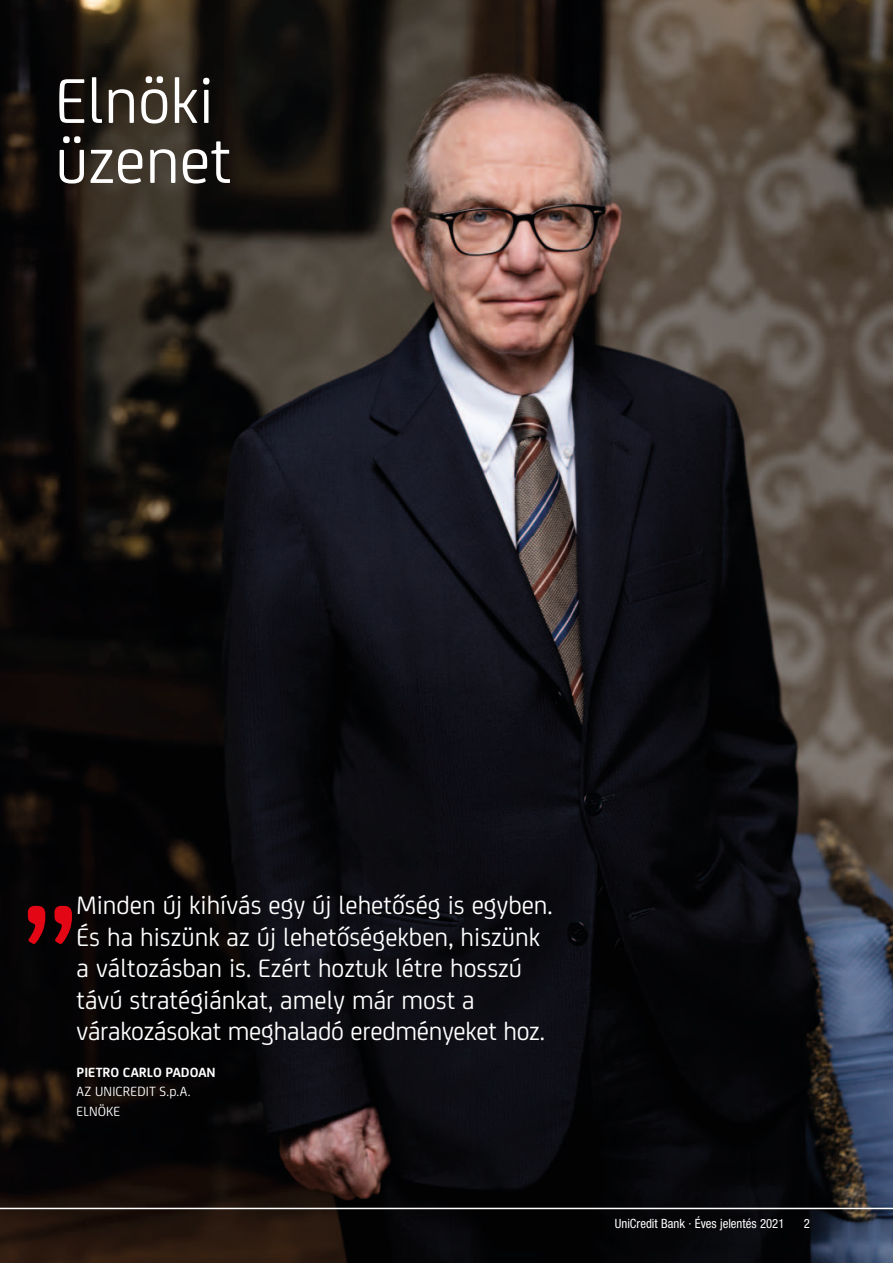
<style>
.page{position:relative;width:893px;height:1263px;background:#fff}
.page>*{position:absolute;margin:0;border:0;box-sizing:border-box;transform-origin:0 0}
.t1{font:169.65px "Uni Credit";color:#e30614}
.t2{font:67.5px/60px "Uni Credit";color:#fff}
.t3{font:27px/31.5px "Uni Credit";color:#fff}
.t4{font:14.25px/19.5px "Uni Credit";letter-spacing:.01em;color:#fff}
.t5{font:700 14.25px "Uni Credit";color:#fff}
.t6{font:condensed 12.75px "Helvetica Neue LT Pro";color:#fff}
</style>
<div class="page">
<img style="left:0;top:0;width:893px;height:1263px">
<hr style="left:0;top:1208px;width:893px;height:1px;background:#fff">
<h2 class="t2" style="left:55px;top:77px;width:178px">Elnöki üzenet</h2>
<p class="t3" style="left:77px;top:892px;width:478px">Minden új kihívás egy új lehetőség is egyben.<br>És ha hiszünk az új lehetőségekben, hiszünk a változásban is. Ezért hoztuk létre hosszú távú stratégiánkat, amely már most a várakozásokat meghaladó eredményeket hoz.</p>
<p class="t5" style="left:77px;top:1067px;width:141px">PIETRO CARLO PADOAN</p>
<p class="t4" style="left:77px;top:1083px;width:116px">AZ UNICREDIT S.p.A.<br>ELNÖKE</p>
<h1 class="t1" style="left:19px;top:801px;width:65px">„</h1>
<p class="t6" style="left:615px;top:1219px;width:171px">UniCredit Bank · Éves jelentés 2021</p>
<p class="t6" style="left:804px;top:1219px;width:8px">2</p>
</div>
